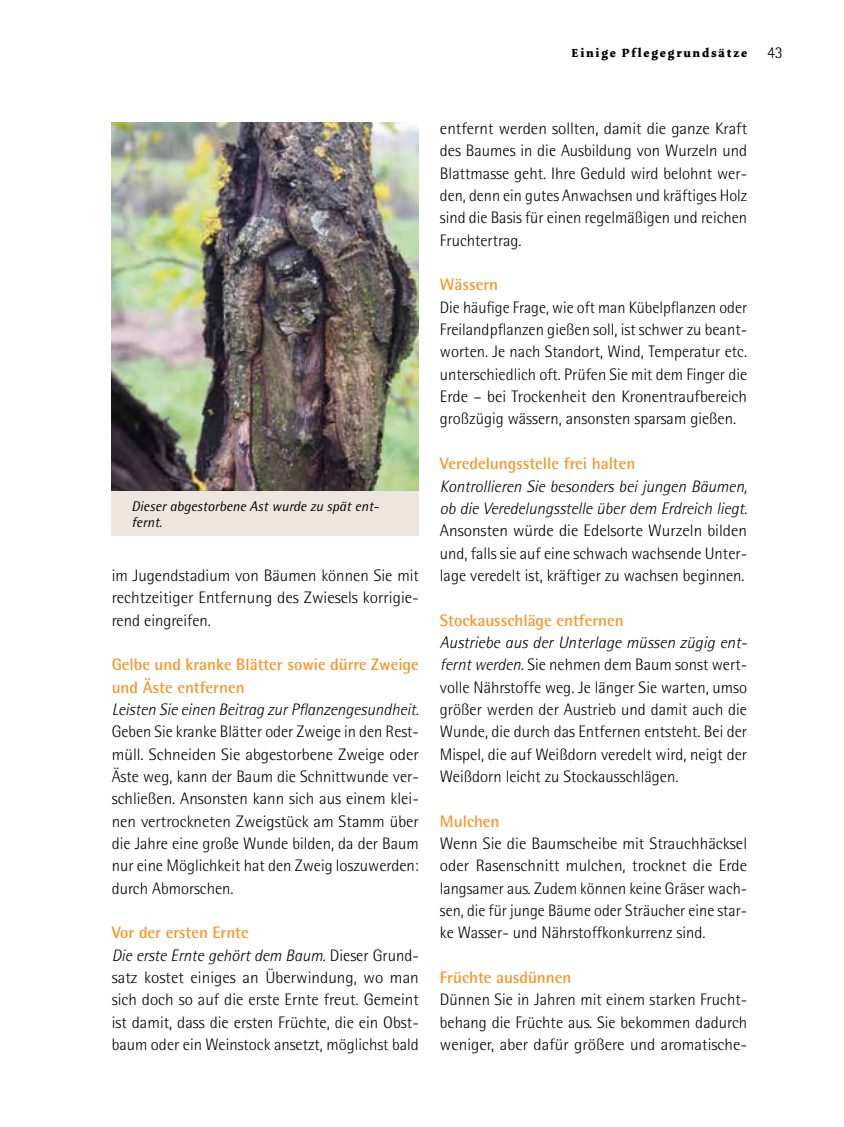
<style>
.page{position:relative;width:844px;height:1127px;background:#fff}
.page>*{position:absolute;margin:0;border:0;box-sizing:border-box;transform-origin:0 0}
.t1{font:300 16.62px/22.4px "Rotis Semi Sans";color:#000;text-align:justify}
.t2{font:700 16.62px/22.4px "Rotis Semi Sans";color:#f89728}
.t3{font:italic 300 16.62px/22.4px "Rotis Semi Sans";color:#000}
.t4{font:italic 14px/15.8px "Rotis Semi Sans";color:#000}
.t5{font:700 12.25px "Dolly";letter-spacing:.15em;color:#000}
.s1{font-family:"Rotis Semi Sans";font-weight:300;font-size:16.62px}
.s2{font-weight:700;color:#f89728}
.s3{font-style:italic}
</style>
<div class="page">
<img style="left:112px;top:123px;width:307px;height:368px">
<div style="left:112px;top:491px;width:307px;height:45px;background:#eee6de"></div>
<p class="t5" style="left:571px;top:45px;width:213px">Einige Pflegegrundsätze <span class="s1">43</span></p>
<p class="t4" style="left:131px;top:498px;width:249px">Dieser abgestorbene Ast wurde zu spät ent&shy;fernt.</p>
<p class="t1" style="left:112px;top:564px;width:309px">im Jugendstadium von Bäumen können Sie mit rechtzeitiger Entfernung des Zwiesels korrigie&shy;rend eingreifen.</p>
<p class="t2" style="left:112px;top:653px;width:309px">Gelbe und kranke Blätter sowie dürre Zweige und Äste entfernen</p>
<p class="t3" style="left:112px;top:697px;width:308px">Leisten Sie einen Beitrag zur Pflanzengesundheit.</p>
<p class="t1" style="left:112px;top:720px;width:309px">Geben Sie kranke Blätter oder Zweige in den Rest&shy;müll. Schneiden Sie abgestorbene Zweige oder Äste weg, kann der Baum die Schnittwunde ver&shy;schließen. Ansonsten kann sich aus einem klei&shy;nen vertrockneten Zweigstück am Stamm über die Jahre eine große Wunde bilden, da der Baum nur eine Möglichkeit hat den Zweig loszuwerden: durch Abmorschen.</p>
<p class="t1" style="left:112px;top:921px;width:309px;text-align:left"><span class="s2">Vor der ersten Ernte<br></span><span class="s3">Die erste Ernte gehört dem Baum</span>. Dieser Grund&shy;satz kostet einiges an Überwindung, wo man sich doch so auf die erste Ernte freut. Gemeint ist damit, dass die ersten Früchte, die ein Obst&shy;baum oder ein Weinstock ansetzt, möglichst bald</p>
<p class="t1" style="left:440px;top:117px;width:309px">entfernt werden sollten, damit die ganze Kraft des Baumes in die Ausbildung von Wurzeln und Blattmasse geht. Ihre Geduld wird belohnt wer&shy;den, denn ein gutes Anwachsen und kräftiges Holz sind die Basis für einen regelmäßigen und reichen Fruchtertrag.</p>
<p class="t2" style="left:440px;top:273px;width:60px">Wässern</p>
<p class="t1" style="left:440px;top:296px;width:309px">Die häufige Frage, wie oft man Kübelpflanzen oder Freilandpflanzen gießen soll, ist schwer zu beant&shy;worten. Je nach Standort, Wind, Temperatur etc. unterschiedlich oft. Prüfen Sie mit dem Finger die Erde – bei Trockenheit den Kronentraufbereich großzügig wässern, ansonsten sparsam gießen.</p>
<p class="t2" style="left:440px;top:452px;width:197px">Veredelungsstelle frei halten</p>
<p class="t3" style="left:440px;top:474px;width:308px">Kontrollieren Sie besonders bei jungen Bäumen, ob die Veredelungsstelle über dem Erdreich liegt.</p>
<p class="t1" style="left:440px;top:519px;width:308px">Ansonsten würde die Edelsorte Wurzeln bilden und, falls sie auf eine schwach wachsende Unter&shy;lage veredelt ist, kräftiger zu wachsen beginnen.</p>
<p class="t2" style="left:440px;top:608px;width:185px">Stockausschläge entfernen</p>
<p class="t1" style="left:440px;top:631px;width:309px"><span class="s3">Austriebe aus der Unterlage müssen zügig ent&shy;fernt werden.</span> Sie nehmen dem Baum sonst wert&shy;volle Nährstoffe weg. Je länger Sie warten, umso größer werden der Austrieb und damit auch die Wunde, die durch das Entfernen entsteht. Bei der Mispel, die auf Weißdorn veredelt wird, neigt der Weißdorn leicht zu Stockausschlägen.</p>
<p class="t2" style="left:440px;top:809px;width:61px">Mulchen</p>
<p class="t1" style="left:440px;top:831px;width:308px">Wenn Sie die Baumscheibe mit Strauchhäcksel oder Rasenschnitt mulchen, trocknet die Erde langsamer aus. Zudem können keine Gräser wach&shy;sen, die für junge Bäume oder Sträucher eine star&shy;ke Wasser- und Nährstoffkonkurrenz sind.</p>
<p class="t2" style="left:440px;top:965px;width:133px">Früchte ausdünnen</p>
<p class="t1" style="left:440px;top:988px;width:308px">Dünnen Sie in Jahren mit einem starken Frucht&shy;behang die Früchte aus. Sie bekommen dadurch weniger, aber dafür größere und aromatische-</p>
</div>
